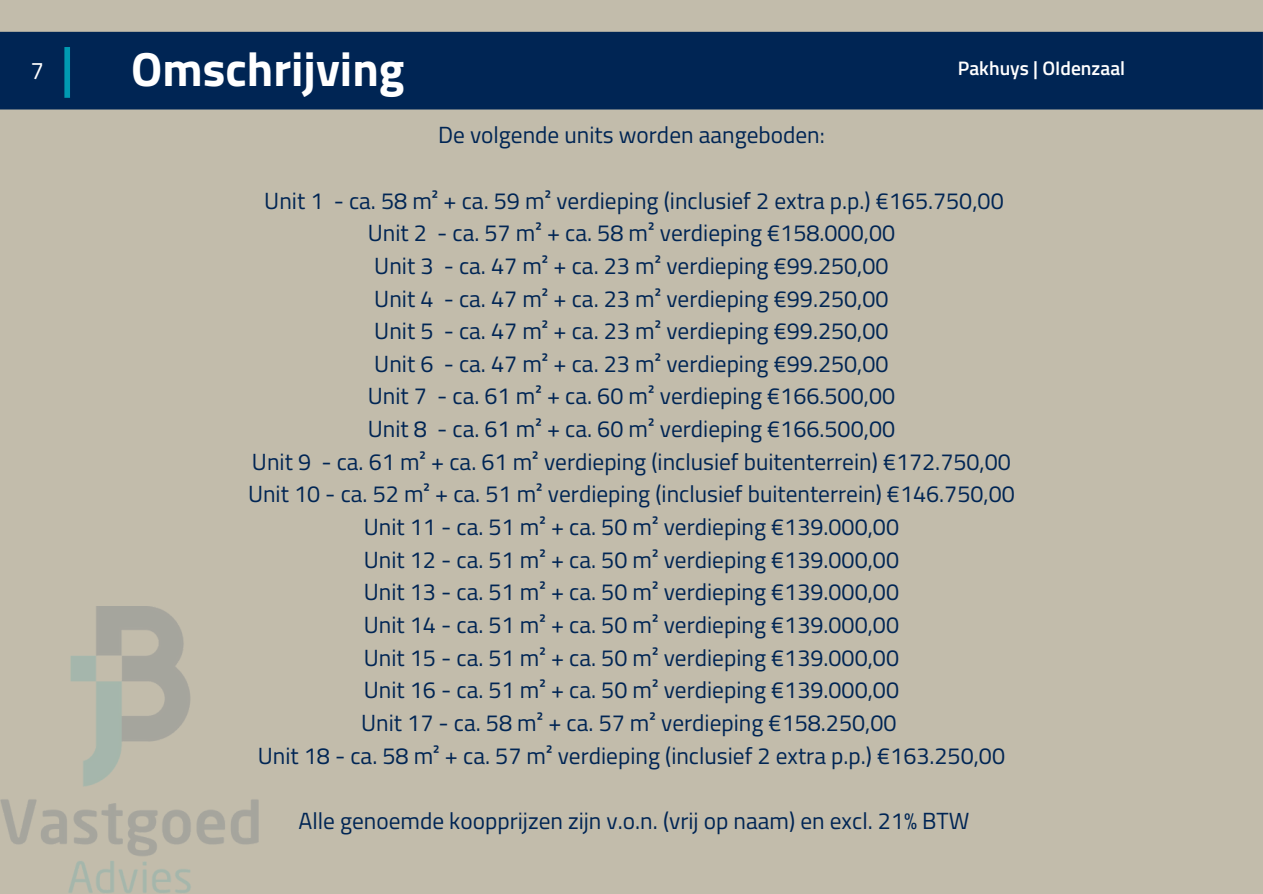
<style>
.page{position:relative;width:1263px;height:894px;background:#fff}
.page>*{position:absolute;margin:0;border:0;box-sizing:border-box;transform-origin:0 0}
.t1{font:700 48px "Titillium Web";color:#fff}
.t2{font:24px "Titillium Web";color:#fff}
.t3{font:23.4px/32.7px "Titillium Web";color:#002554;text-align:center}
.t4{font:600 19.5px "Titillium Web";color:#fff}
</style>
<div class="page">
<div style="left:0;top:0;width:1263px;height:893px;background:#c2bcab"></div>
<div style="left:0;top:32px;width:1263px;height:77px;background:#002554"></div>
<div style="left:64px;top:47px;width:6px;height:51px;background:#009ab2"></div>
<img style="left:0;top:606px;width:259px;height:287px">
<p class="t2" style="left:30px;top:52px;width:15px">7</p>
<p class="t1" style="left:131px;top:31px;width:275px">Omschrijving</p>
<p class="t4" style="left:958px;top:53px;width:169px">Pakhuys | OIdenzaal</p>
<h1 class="t3" style="left:438px;top:118px;width:388px">De volgende units worden aangeboden:</h1>
<p class="t3" style="left:248px;top:183px;width:768px">Unit 1 - ca. 58 m² + ca. 59 m² verdieping (inclusief 2 extra p.p.) €165.750,00<br>Unit 2 - ca. 57 m² + ca. 58 m² verdieping €158.000,00<br>Unit 3 - ca. 47 m² + ca. 23 m² verdieping €99.250,00<br>Unit 4 - ca. 47 m² + ca. 23 m² verdieping €99.250,00<br>Unit 5 - ca. 47 m² + ca. 23 m² verdieping €99.250,00<br>Unit 6 - ca. 47 m² + ca. 23 m² verdieping €99.250,00<br>Unit 7 - ca. 61 m² + ca. 60 m² verdieping €166.500,00<br>Unit 8 - ca. 61 m² + ca. 60 m² verdieping €166.500,00<br>Unit 9 - ca. 61 m² + ca. 61 m² verdieping (inclusief buitenterrein) €172.750,00<br>Unit 10 - ca. 52 m² + ca. 51 m² verdieping (inclusief buitenterrein) €146.750,00<br>Unit 11 - ca. 51 m² + ca. 50 m² verdieping €139.000,00<br>Unit 12 - ca. 51 m² + ca. 50 m² verdieping €139.000,00<br>Unit 13 - ca. 51 m² + ca. 50 m² verdieping €139.000,00<br>Unit 14 - ca. 51 m² + ca. 50 m² verdieping €139.000,00<br>Unit 15 - ca. 51 m² + ca. 50 m² verdieping €139.000,00<br>Unit 16 - ca. 51 m² + ca. 50 m² verdieping €139.000,00<br>Unit 17 - ca. 58 m² + ca. 57 m² verdieping €158.250,00<br>Unit 18 - ca. 58 m² + ca. 57 m² verdieping (inclusief 2 extra p.p.) €163.250,00</p>
<h2 class="t3" style="left:298px;top:803px;width:673px">Alle genoemde koopprijzen zijn v.o.n. (vrij op naam) en excl. 21% BTW</h2>
</div>
